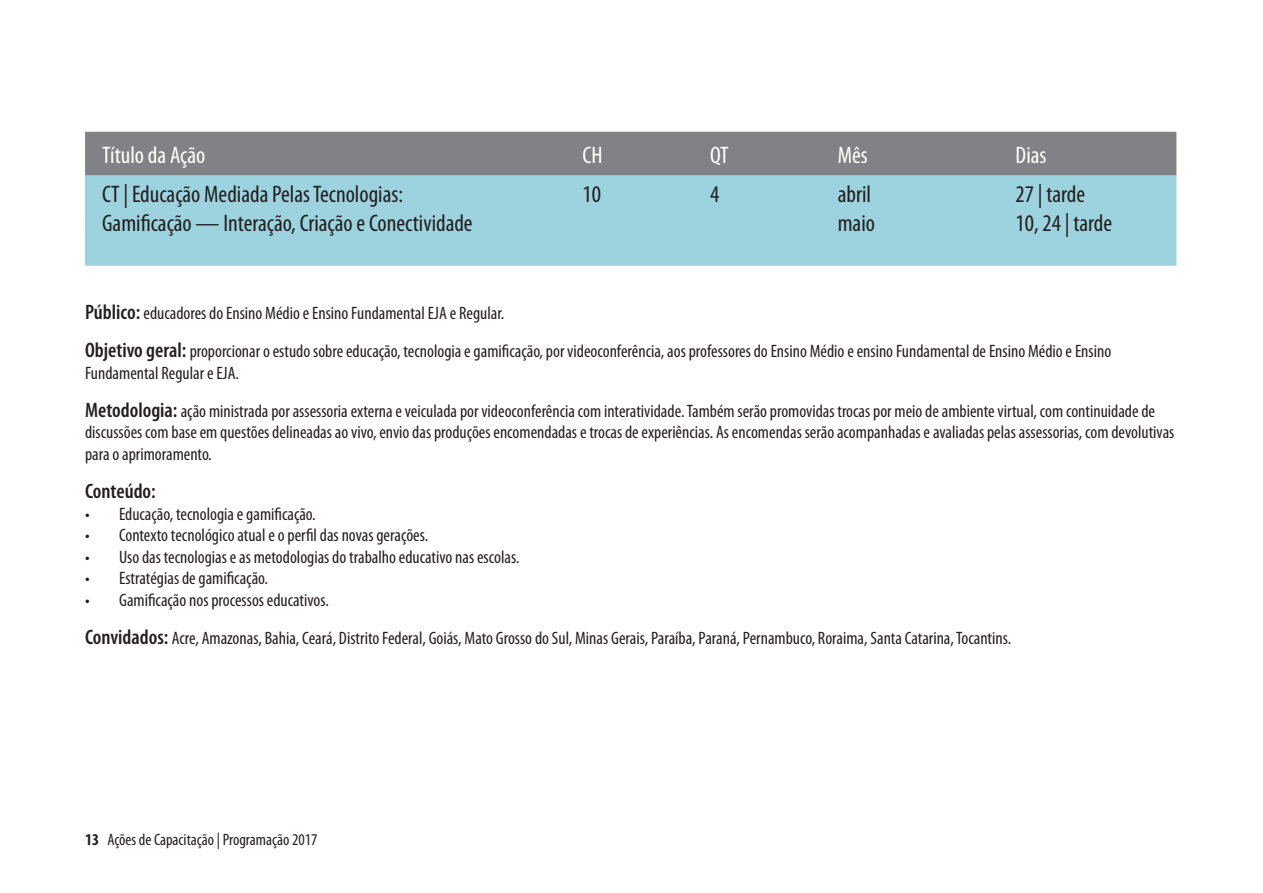
<style>
.page{position:relative;width:1263px;height:893px;background:#fff}
.page>*{position:absolute;margin:0;border:0;box-sizing:border-box;transform-origin:0 0}
.t1{font:condensed 24px/28.8px "Myriad Pro";color:#231f20}
.t2{font:condensed 24px "Myriad Pro";color:#fff}
.t3{font:600 condensed 21px "Myriad Pro";color:#231f20}
.t4{font:condensed 18px/38px "Myriad Pro";color:#231f20}
.t5{font:condensed 16.5px "Myriad Pro";color:#231f20}
.s1{font-weight:600;font-size:21px}
.s2{font-weight:700}
</style>
<div class="page">
<div style="left:85px;top:132px;width:1091px;height:44px;background:#808285"></div>
<div style="left:85px;top:176px;width:1091px;height:90px;background:#9cd3de"></div>
<h1 class="t2" style="left:102px;top:142px;width:105px">Título da Ação</h1>
<h1 class="t2" style="left:583px;top:142px;width:22px">CH</h1>
<h1 class="t2" style="left:710px;top:142px;width:20px">QT</h1>
<h1 class="t2" style="left:838px;top:142px;width:32px">Mês</h1>
<h1 class="t2" style="left:1015px;top:142px;width:32px">Dias</h1>
<h1 class="t1" style="left:102px;top:180px;width:372px">CT | Educação Mediada Pelas Tecnologias:<br>Gamificação — Interação, Criação e Conectividade</h1>
<h1 class="t1" style="left:583px;top:180px;width:20px">10</h1>
<h1 class="t1" style="left:710px;top:180px;width:11px">4</h1>
<h1 class="t1" style="left:838px;top:180px;width:39px">abril maio</h1>
<h1 class="t1" style="left:1015px;top:180px;width:98px">27 | tarde<br>10, 24 | tarde</h1>
<p class="t4" style="left:85px;top:295px;width:1028px"><span class="s1">Público:</span> educadores do Ensino Médio e Ensino Fundamental EJA e Regular.<br><span class="s1">Objetivo geral:</span> proporcionar o estudo sobre educação, tecnologia e gamificação, por videoconferência, aos professores do Ensino Médio e ensino Fundamental de Ensino Médio e Ensino</p>
<p class="t4" style="left:85px;top:354px;width:1071px">Fundamental Regular e EJA.<br><span class="s1">Metodologia:</span> ação ministrada por assessoria externa e veiculada por videoconferência com interatividade. Também serão promovidas trocas por meio de ambiente virtual, com continuidade de</p>
<p class="t4" style="left:85px;top:422px;width:1091px;line-height:21.6px">discussões com base em questões delineadas ao vivo, envio das produções encomendadas e trocas de experiências. As encomendas serão acompanhadas e avaliadas pelas assessorias, com devolutivas para o aprimoramento.</p>
<p class="t3" style="left:85px;top:479px;width:72px">Conteúdo:</p>
<p class="t4" style="left:85px;top:495px;width:232px">• Educação, tecnologia e gamificação.</p>
<p class="t4" style="left:85px;top:517px;width:345px">• Contexto tecnológico atual e o perfil das novas gerações.</p>
<p class="t4" style="left:85px;top:538px;width:436px">• Uso das tecnologias e as metodologias do trabalho educativo nas escolas.</p>
<p class="t4" style="left:85px;top:560px;width:184px">• Estratégias de gamificação.</p>
<p class="t4" style="left:85px;top:581px;width:928px">• Gamificação nos processos educativos.<br><span class="s1">Convidados:</span> Acre, Amazonas, Bahia, Ceará, Distrito Federal, Goiás, Mato Grosso do Sul, Minas Gerais, Paraíba, Paraná, Pernambuco, Roraima, Santa Catarina, Tocantins.</p>
<p class="t5" style="left:85px;top:830px;width:234px"><span class="s2">13</span> Ações de Capacitação | Programação 2017</p>
</div>
